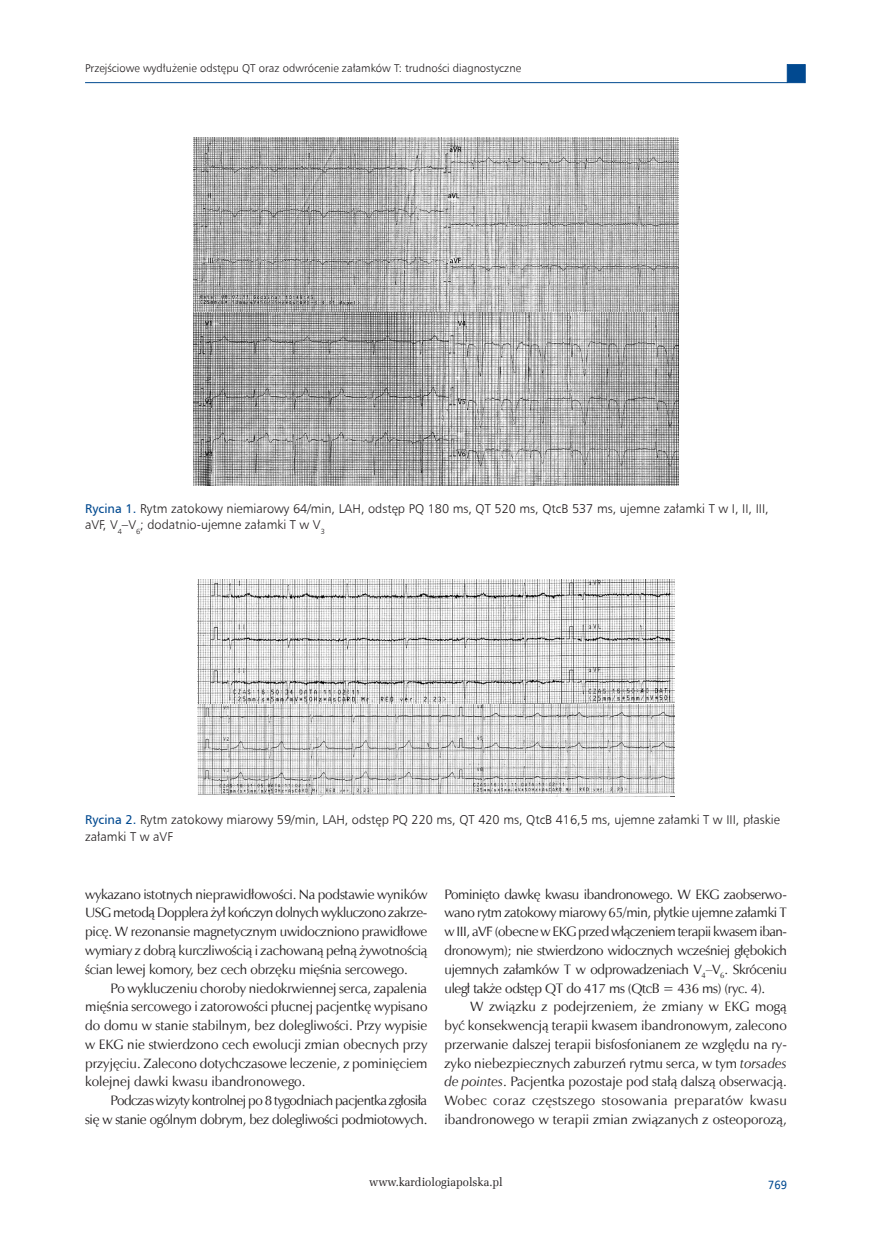
<style>
.page{position:relative;width:872px;height:1234px;background:#fff}
.page>*{position:absolute;margin:0;border:0;box-sizing:border-box;transform-origin:0 0}
._09_Tekst_PL{font:13.65px/18.8px "Zapf Humnst EU";letter-spacing:-.025em;color:#231f20;text-align:justify}
._26_Rycina_podpis{font:12.75px/16.5px "Humnst 777 Lt EU";color:#231f20}
.t1{font:12px "Zapf Ellipt EU";color:#231f20;scale:.95 1}
.t2{font:12px "Humnst 777 EU";color:#014990;scale:.9 1}
.t3{font:11.25px "Humnst 777 Lt EU";color:#231f20}
.s1{font-family:"Humnst 777 EU";color:#014990}
.s2{font-style:italic}
</style>
<div class="page">
<hr style="left:85px;top:82px;width:702px;height:1px;background:#014990">
<div style="left:787px;top:64px;width:18px;height:19px;background:#014990;border:1px solid #014990"></div>
<img style="left:193px;top:138px;width:485px;height:347px">
<img style="left:198px;top:579px;width:476px;height:125px">
<img style="left:198px;top:704px;width:476px;height:92px">
<p class="t3" style="left:85px;top:61px;width:437px">Przejściowe wydłużenie odstępu QT oraz odwrócenie załamków T: trudności diagnostyczne</p>
<p class="_26_Rycina_podpis" style="left:85px;top:500px;width:685px"><span class="s1">Rycina 1.</span> Rytm zatokowy niemiarowy 64/min, LAH, odstęp PQ 180 ms, QT 520 ms, QtcB 537 ms, ujemne załamki T w I, II, III, aVF, V<sub>4</sub>–V<sub>6</sub>; dodatnio-ujemne załamki T w V<sub>3</sub></p>
<p class="_26_Rycina_podpis" style="left:85px;top:811px;width:696px"><span class="s1">Rycina 2.</span> Rytm zatokowy miarowy 59/min, LAH, odstęp PQ 220 ms, QT 420 ms, QtcB 416,5 ms, ujemne załamki T w III, płaskie załamki T w aVF</p>
<p class="_09_Tekst_PL" style="left:85px;top:884px;width:344px">wykazano istotnych nieprawidłowości. Na podstawie wyników USG metodą Dopplera żył kończyn dolnych wykluczono zakrze&shy;picę. W rezonansie magnetycznym uwidoczniono prawidłowe wymiary z dobrą kurczliwością i zachowaną pełną żywotnością ścian lewej komory, bez cech obrzęku mięśnia sercowego.</p>
<p class="_09_Tekst_PL" style="left:85px;top:978px;width:344px;text-indent:26px">Po wykluczeniu choroby niedokrwiennej serca, zapalenia mięśnia sercowego i zatorowości płucnej pacjentkę wypisano do domu w stanie stabilnym, bez dolegliwości. Przy wypisie w EKG nie stwierdzono cech ewolucji zmian obecnych przy przyjęciu. Zalecono dotychczasowe leczenie, z pominięciem kolejnej dawki kwasu ibandronowego.</p>
<p class="_09_Tekst_PL" style="left:85px;top:1090px;width:344px;text-align:right">Podczas wizyty kontrolnej po 8 tygodniach pacjentka zgłosiła<br>się w stanie ogólnym dobrym, bez dolegliwości podmiotowych.</p>
<p class="_09_Tekst_PL" style="left:444px;top:884px;width:344px">Pominięto dawkę kwasu ibandronowego. W EKG zaobserwo&shy;wano rytm zatokowy miarowy 65/min, płytkie ujemne załamki T w III, aVF (obecne w EKG przed włączeniem terapii kwasem iban&shy;dronowym); nie stwierdzono widocznych wcześniej głębokich ujemnych załamków T w odprowadzeniach V<sub>4</sub>–V<sub>6</sub>. Skróceniu uległ także odstęp QT do 417 ms (QtcB = 436 ms) (ryc. 4).</p>
<p class="_09_Tekst_PL" style="left:444px;top:996px;width:344px;text-indent:26px">W związku z podejrzeniem, że zmiany w EKG mogą być konsekwencją terapii kwasem ibandronowym, zalecono przerwanie dalszej terapii bisfosfonianem ze względu na ry&shy;zyko niebezpiecznych zaburzeń rytmu serca, w tym <span class="s2">torsades de pointes</span>. Pacjentka pozostaje pod stałą dalszą obserwacją.<br>Wobec coraz częstszego stosowania preparatów kwasu ibandronowego w terapii zmian związanych z osteoporozą,</p>
<p class="t1" style="left:369px;top:1173px;width:142px">www.kardiologiapolska.pl</p>
<p class="t2" style="left:768px;top:1176px;width:22px">769</p>
</div>
